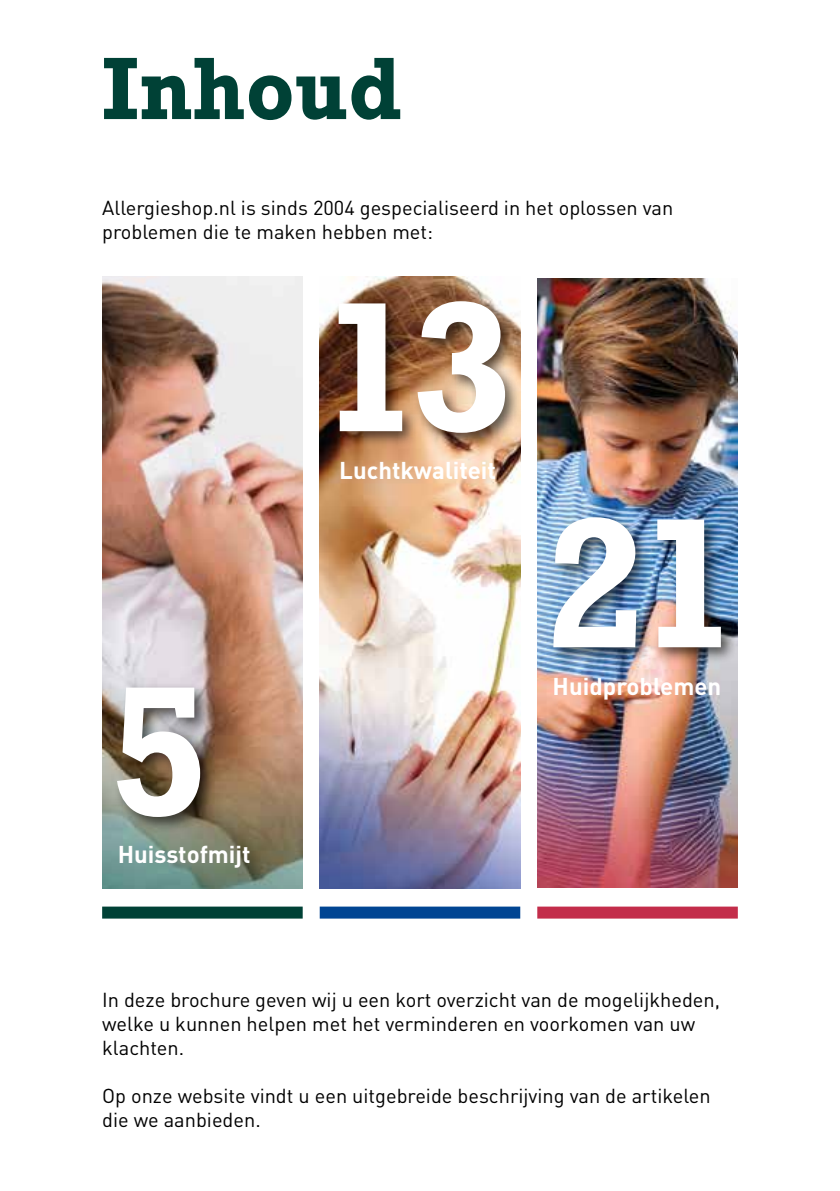
<style>
.page{position:relative;width:840px;height:1191px;background:#fff}
.page>*{position:absolute;margin:0;border:0;box-sizing:border-box;transform-origin:0 0}
.t1{font:700 188px "Rockwell";color:#fff}
.t2{font:700 188px "Rockwell";color:#fff;scale:.95 1}
.t3{font:700 90px "Rockwell";color:#004136;scale:.95 1}
.t4{font:700 24px "DIN";color:#fff}
.t5{font:20px/24px "DIN";color:#000}
</style>
<div class="page">
<img style="left:102px;top:276px;width:200px;height:612px">
<img style="left:537px;top:278px;width:200px;height:610px">
<img style="left:319px;top:276px;width:201px;height:612px">
<div style="left:113px;top:683px;width:104px;height:151px;background:#000;opacity:.6"></div>
<div style="left:333px;top:297px;width:188px;height:153px;background:#000;opacity:.6"></div>
<div style="left:548px;top:513px;width:189px;height:151px;background:#000;opacity:.6"></div>
<div style="left:102px;top:906px;width:200px;height:12px;background:#004136"></div>
<div style="left:319px;top:906px;width:201px;height:12px;background:#014593"></div>
<div style="left:537px;top:906px;width:200px;height:12px;background:#c32d4a"></div>
<h2 class="t3" style="left:102px;top:34px;width:317px">Inhoud</h2>
<p class="t5" style="left:102px;top:195px;width:572px">Allergieshop.nl is sinds 2004 gespecialiseerd in het oplossen van problemen die te maken hebben met:</p>
<h1 class="t1" style="left:318px;top:254px;width:198px">13</h1>
<h1 class="t2" style="left:111px;top:638px;width:105px">5</h1>
<p class="t4" style="left:118px;top:839px;width:134px">Huisstofmijt</p>
<p class="t4" style="left:339px;top:455px;width:158px">Luchtkwaliteit</p>
<h1 class="t1" style="left:544px;top:470px;width:198px">21</h1>
<p class="t4" style="left:552px;top:671px;width:170px">Huidproblemen</p>
<p class="t5" style="left:102px;top:987px;width:619px">In deze brochure geven wij u een kort overzicht van de mogelijkheden, welke u kunnen helpen met het verminderen en voorkomen van uw klachten.</p>
<p class="t5" style="left:102px;top:1083px;width:609px">Op onze website vindt u een uitgebreide beschrijving van de artikelen die we aanbieden.</p>
</div>
